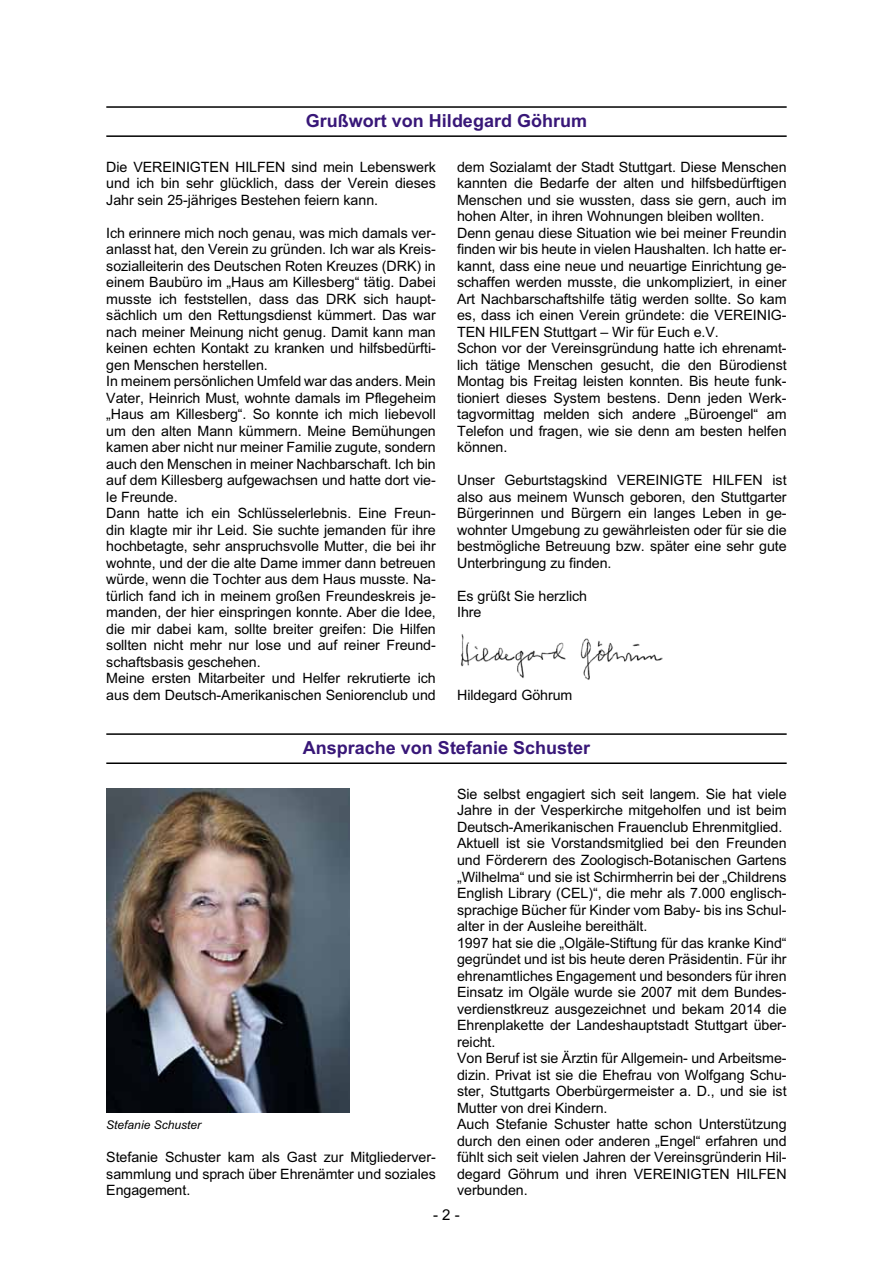
<style>
.page{position:relative;width:893px;height:1263px;background:#fff}
.page>*{position:absolute;margin:0;border:0;box-sizing:border-box;transform-origin:0 0}
.t1{font:700 18px "Arial";color:#381778}
.t2{font:15px "Arial";color:#000}
.t3{font:14.25px/16.5px "Arial";letter-spacing:-.005em;color:#000}
.t4{font:italic 12px "Arial";color:#000}
</style>
<div class="page">
<hr style="left:106px;top:106px;width:681px;height:2px;background:#000">
<hr style="left:106px;top:135px;width:681px;height:2px;background:#000">
<hr style="left:106px;top:733px;width:681px;height:2px;background:#000">
<hr style="left:106px;top:762px;width:681px;height:2px;background:#000">
<img style="left:106px;top:788px;width:243px;height:324px">
<img style="left:461px;top:634px;width:201px;height:46px">
<p class="t1" style="left:306px;top:111px;width:283px">Grußwort von Hildegard Göhrum</p>
<p class="t3" style="left:106px;top:159px;width:331px;text-align:justify">Die VEREINIGTEN HILFEN sind mein Lebenswerk und ich bin sehr glücklich, dass der Verein dieses Jahr sein 25-jähriges Bestehen feiern kann.</p>
<p class="t3" style="left:106px;top:225px;width:331px">Ich erinnere mich noch genau, was mich damals ver&shy;anlasst hat, den Verein zu gründen. Ich war als Kreis&shy;sozialleiterin des Deutschen Roten Kreuzes (DRK) in einem Baubüro im „Haus am Killesberg“ tätig. Dabei musste ich feststellen, dass das DRK sich haupt&shy;sächlich um den Rettungsdienst kümmert. Das war nach meiner Meinung nicht genug. Damit kann man keinen echten Kontakt zu kranken und hilfsbedürfti&shy;gen Menschen herstellen.<br>In meinem persönlichen Umfeld war das anders. Mein Vater, Heinrich Must, wohnte damals im Pflegeheim „Haus am Killesberg“. So konnte ich mich liebevoll um den alten Mann kümmern. Meine Bemühungen kamen aber nicht nur meiner Familie zugute, sondern auch den Menschen in meiner Nachbarschaft. Ich bin auf dem Killesberg aufgewachsen und hatte dort vie&shy;le Freunde.<br>Dann hatte ich ein Schlüsselerlebnis. Eine Freun&shy;din klagte mir ihr Leid. Sie suchte jemanden für ihre hochbetagte, sehr anspruchsvolle Mutter, die bei ihr wohnte, und der die alte Dame immer dann betreuen würde, wenn die Tochter aus dem Haus musste. Na&shy;türlich fand ich in meinem großen Freundeskreis je&shy;manden, der hier einspringen konnte. Aber die Idee, die mir dabei kam, sollte breiter greifen: Die Hilfen sollten nicht mehr nur lose und auf reiner Freund&shy;schaftsbasis geschehen.<br>Meine ersten Mitarbeiter und Helfer rekrutierte ich aus dem Deutsch-Amerikanischen Seniorenclub und</p>
<p class="t3" style="left:457px;top:159px;width:331px">dem Sozialamt der Stadt Stuttgart. Diese Menschen kannten die Bedarfe der alten und hilfsbedürftigen Menschen und sie wussten, dass sie gern, auch im hohen Alter, in ihren Wohnungen bleiben wollten.<br>Denn genau diese Situation wie bei meiner Freundin finden wir bis heute in vielen Haushalten. Ich hatte er&shy;kannt, dass eine neue und neuartige Einrichtung ge&shy;schaffen werden musste, die unkompliziert, in einer Art Nachbarschaftshilfe tätig werden sollte. So kam es, dass ich einen Verein gründete: die VEREINIG-TEN HILFEN Stuttgart – Wir für Euch e.V.<br>Schon vor der Vereinsgründung hatte ich ehrenamt&shy;lich tätige Menschen gesucht, die den Bürodienst Montag bis Freitag leisten konnten. Bis heute funk&shy;tioniert dieses System bestens. Denn jeden Werk&shy;tagvormittag melden sich andere „Büroengel“ am Telefon und fragen, wie sie denn am besten helfen können.</p>
<p class="t3" style="left:457px;top:472px;width:331px;text-align:justify">Unser Geburtstagskind VEREINIGTE HILFEN ist also aus meinem Wunsch geboren, den Stuttgarter Bürgerinnen und Bürgern ein langes Leben in ge&shy;wohnter Umgebung zu gewährleisten oder für sie die bestmögliche Betreuung bzw. später eine sehr gute Unterbringung zu finden.</p>
<p class="t3" style="left:457px;top:588px;width:132px">Es grüßt Sie herzlich<br>Ihre</p>
<p class="t3" style="left:457px;top:687px;width:117px">Hildegard Göhrum</p>
<p class="t1" style="left:303px;top:738px;width:289px">Ansprache von Stefanie Schuster</p>
<p class="t4" style="left:106px;top:1118px;width:96px">Stefanie Schuster</p>
<p class="t3" style="left:106px;top:1149px;width:331px;text-align:justify">Stefanie Schuster kam als Gast zur Mitgliederver&shy;sammlung und sprach über Ehrenämter und soziales Engagement.</p>
<p class="t3" style="left:457px;top:786px;width:331px">Sie selbst engagiert sich seit langem. Sie hat viele Jahre in der Vesperkirche mitgeholfen und ist beim Deutsch-Amerikanischen Frauenclub Ehrenmitglied.<br>Aktuell ist sie Vorstandsmitglied bei den Freunden und Förderern des Zoologisch-Botanischen Gartens „Wilhelma“ und sie ist Schirmherrin bei der „Childrens English Library (CEL)“, die mehr als 7.000 englisch&shy;sprachige Bücher für Kinder vom Baby- bis ins Schul&shy;alter in der Ausleihe bereithält.<br>1997 hat sie die „Olgäle-Stiftung für das kranke Kind“ gegründet und ist bis heute deren Präsidentin. Für ihr ehrenamtliches Engagement und besonders für ihren Einsatz im Olgäle wurde sie 2007 mit dem Bundes&shy;verdienstkreuz ausgezeichnet und bekam 2014 die Ehrenplakette der Landeshauptstadt Stuttgart über&shy;reicht.<br>Von Beruf ist sie Ärztin für Allgemein- und Arbeitsme&shy;dizin. Privat ist sie die Ehefrau von Wolfgang Schu&shy;ster, Stuttgarts Oberbürgermeister a. D., und sie ist Mutter von drei Kindern.<br>Auch Stefanie Schuster hatte schon Unterstützung durch den einen oder anderen „Engel“ erfahren und fühlt sich seit vielen Jahren der Vereinsgründerin Hil&shy;degard Göhrum und ihren VEREINIGTEN HILFEN verbunden.</p>
<p class="t2" style="left:433px;top:1207px;width:28px">- 2 -</p>
</div>
